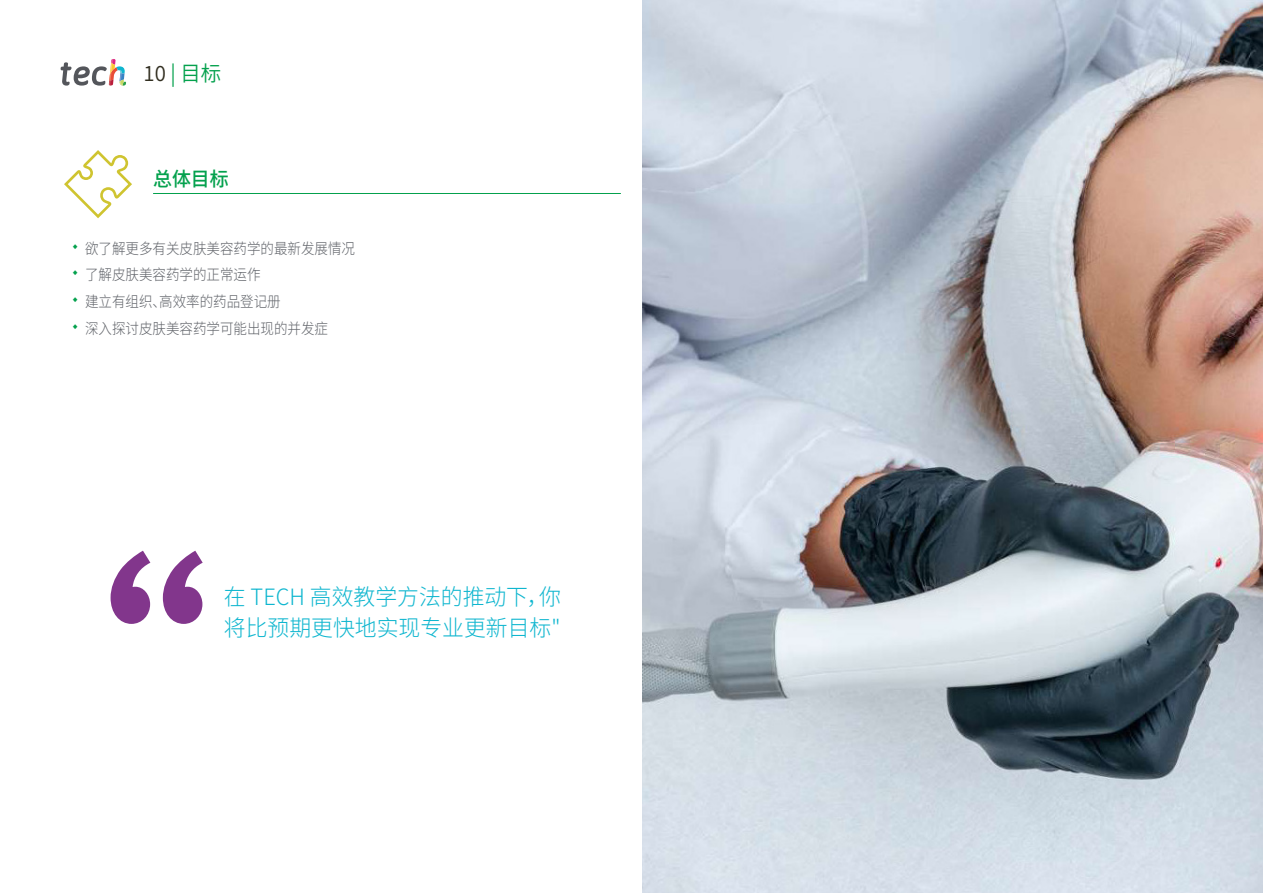
<style>
.page{position:relative;width:1263px;height:893px;background:#fff}
.page>*{position:absolute;margin:0;border:0;box-sizing:border-box;transform-origin:0 0}
.t1{font:300 22.5px/31.5px "Source Han Sans CN";color:#0fb6cf}
.t2{font:21px "Source Han Sans CN";color:#04a14d}
.t3{font:500 19.5px "Source Han Sans CN";color:#04a14d}
.t4{font:300 15px/26.7px "Source Han Sans CN";color:#61646a;scale:.9 1}
.s1{color:#312e20}
</style>
<div class="page">
<img style="left:642px;top:0;width:621px;height:893px">
<hr style="left:153px;top:193px;width:468px;height:1px;background:#04a14d">
<svg style="left:64px;top:150px;width:68px;height:68px"></svg>
<svg style="left:61px;top:59px;width:65px;height:27px"></svg>
<svg style="left:111px;top:551px;width:92px;height:73px"></svg>
<h2 class="t2" style="left:144px;top:61px;width:79px"><span class="s1">10</span> | 目标</h2>
<h3 class="t3" style="left:153px;top:168px;width:77px">总体目标</h3>
<p class="t4" style="left:85px;top:235px;width:301px">欲了解更多有关皮肤美容药学的最新发展情况了解皮肤美容药学的正常运作<br>建立有组织、高效率的药品登记册<br>深入探讨皮肤美容药学可能出现的并发症</p>
<h1 class="t1" style="left:224px;top:581px;width:338px">在 TECH 高效教学方法的推动下，你将比预期更快地实现专业更新目标"</h1>
</div>
